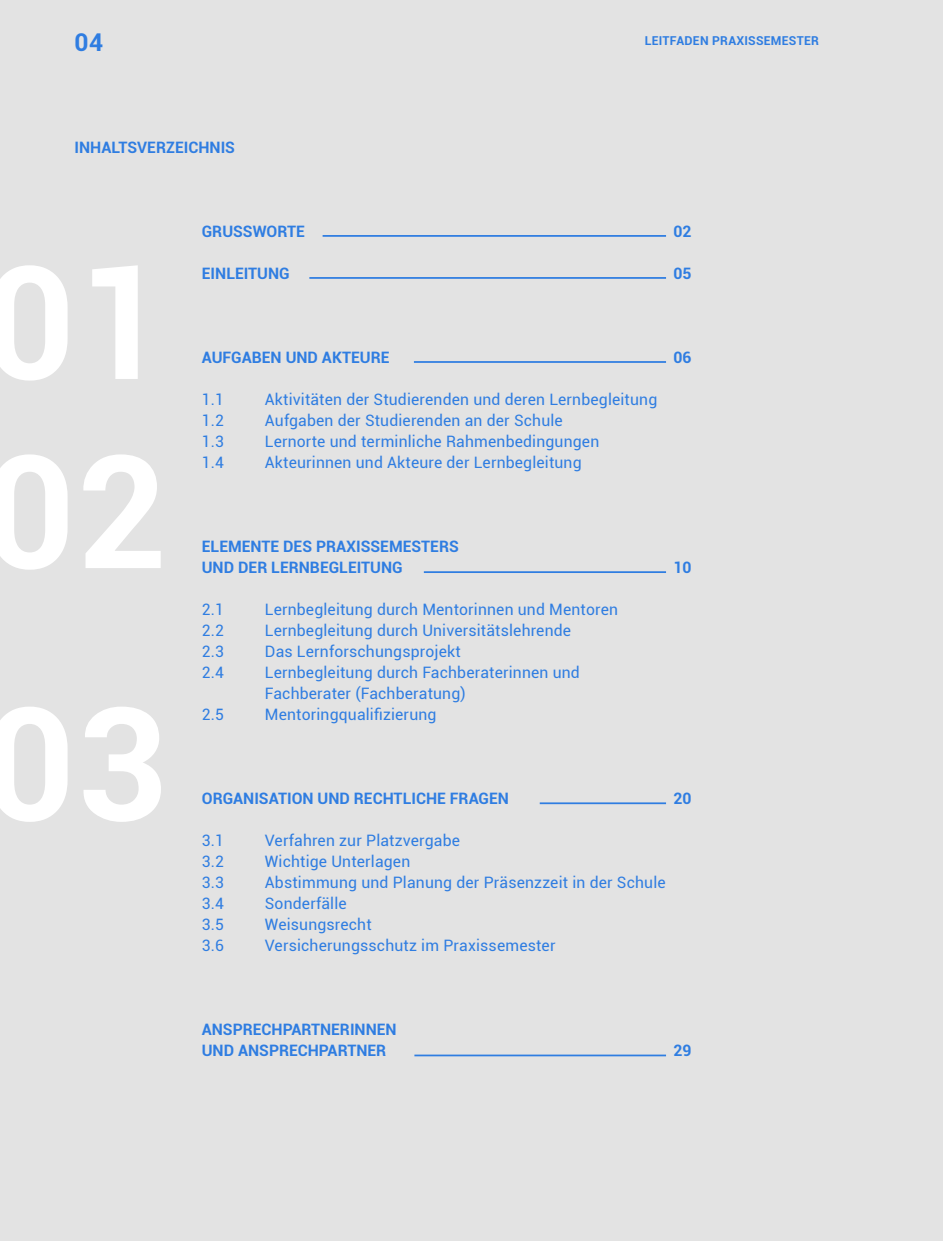
<style>
.page{position:relative;width:943px;height:1241px;background:#fff}
.page>*{position:absolute;margin:0;border:0;box-sizing:border-box;transform-origin:0 0}
.t1{font:700 157.5px/189px "Roboto";color:#fff}
.t2{font:700 24.5px "Roboto";color:#2f7de1}
.t3{font:15.75px/21px "Roboto";letter-spacing:.01em;color:#2f7de1}
.t4{font:700 15.75px/21px "Roboto";color:#2f7de1}
.t5{font:700 12.25px "Roboto";letter-spacing:.02em;color:#2f7de1}
</style>
<div class="page">
<div style="left:0;top:0;width:943px;height:1240px;background:#e3e3e3"></div>
<hr style="left:322px;top:235px;width:344px;height:2px;background:#2f7de1">
<hr style="left:309px;top:277px;width:357px;height:2px;background:#2f7de1">
<hr style="left:414px;top:361px;width:252px;height:2px;background:#2f7de1">
<hr style="left:424px;top:571px;width:242px;height:2px;background:#2f7de1">
<hr style="left:539px;top:802px;width:127px;height:2px;background:#2f7de1">
<hr style="left:414px;top:1054px;width:252px;height:2px;background:#2f7de1">
<h2 class="t2" style="left:74px;top:25px;width:30px">04</h2>
<p class="t5" style="left:644px;top:32px;width:175px">LEITFADEN PRAXISSEMESTER</p>
<p class="t4" style="left:74px;top:136px;width:162px">INHALTSVERZEICHNIS</p>
<h1 class="t1" style="left:-16px;top:222px;width:184px">01<br>02</h1>
<h1 class="t1" style="left:-16px;top:663px;width:184px">03</h1>
<p class="t4" style="left:202px;top:220px;width:104px">GRUSSWORTE</p>
<p class="t4" style="left:673px;top:220px;width:20px">02</p>
<p class="t4" style="left:202px;top:262px;width:89px">EINLEITUNG</p>
<p class="t4" style="left:673px;top:262px;width:20px">05</p>
<p class="t4" style="left:202px;top:346px;width:189px">AUFGABEN UND AKTEURE</p>
<p class="t4" style="left:673px;top:346px;width:20px">06</p>
<p class="t3" style="left:202px;top:388px;width:24px">1.1</p>
<p class="t3" style="left:265px;top:388px;width:394px">Aktivitäten der Studierenden und deren Lernbegleitung</p>
<p class="t3" style="left:202px;top:409px;width:24px">1.2</p>
<p class="t3" style="left:265px;top:409px;width:299px">Aufgaben der Studierenden an der Schule</p>
<p class="t3" style="left:202px;top:430px;width:24px">1.3</p>
<p class="t3" style="left:265px;top:430px;width:336px">Lernorte und terminliche Rahmenbedingungen</p>
<p class="t3" style="left:202px;top:451px;width:24px">1.4</p>
<p class="t3" style="left:265px;top:451px;width:318px">Akteurinnen und Akteure der Lernbegleitung</p>
<p class="t4" style="left:202px;top:535px;width:258px">ELEMENTE DES PRAXISSEMESTERS<br>UND DER LERNBEGLEITUNG</p>
<p class="t3" style="left:202px;top:598px;width:24px">2.1</p>
<p class="t3" style="left:265px;top:598px;width:355px">Lernbegleitung durch Mentorinnen und Mentoren</p>
<p class="t3" style="left:202px;top:619px;width:24px">2.2</p>
<p class="t3" style="left:265px;top:619px;width:308px">Lernbegleitung durch Universitätslehrende</p>
<p class="t3" style="left:202px;top:640px;width:24px">2.3</p>
<p class="t3" style="left:265px;top:640px;width:197px">Das Lernforschungsprojekt</p>
<p class="t3" style="left:202px;top:661px;width:24px">2.4</p>
<p class="t3" style="left:265px;top:661px;width:316px">Lernbegleitung durch Fachberaterinnen und<br>Fachberater (Fachberatung)</p>
<p class="t3" style="left:202px;top:703px;width:24px">2.5</p>
<p class="t3" style="left:265px;top:703px;width:173px">Mentoringqualifizierung</p>
<p class="t4" style="left:673px;top:556px;width:20px">10</p>
<p class="t4" style="left:202px;top:787px;width:309px">ORGANISATION UND RECHTLICHE FRAGEN</p>
<p class="t4" style="left:673px;top:787px;width:20px">20</p>
<p class="t3" style="left:202px;top:829px;width:24px">3.1</p>
<p class="t3" style="left:265px;top:829px;width:197px">Verfahren zur Platzvergabe</p>
<p class="t3" style="left:202px;top:850px;width:24px">3.2</p>
<p class="t3" style="left:265px;top:850px;width:147px">Wichtige Unterlagen</p>
<p class="t3" style="left:202px;top:871px;width:24px">3.3</p>
<p class="t3" style="left:265px;top:871px;width:402px">Abstimmung und Planung der Präsenzzeit in der Schule</p>
<p class="t3" style="left:202px;top:892px;width:24px">3.4</p>
<p class="t3" style="left:265px;top:892px;width:83px">Sonderfälle</p>
<p class="t3" style="left:202px;top:913px;width:24px">3.5</p>
<p class="t3" style="left:265px;top:913px;width:108px">Weisungsrecht</p>
<p class="t3" style="left:202px;top:934px;width:24px">3.6</p>
<p class="t3" style="left:265px;top:934px;width:292px">Versicherungsschutz im Praxissemester</p>
<p class="t4" style="left:202px;top:1018px;width:196px">ANSPRECHPARTNERINNEN<br>UND ANSPRECHPARTNER</p>
<p class="t4" style="left:673px;top:1039px;width:20px">29</p>
</div>
